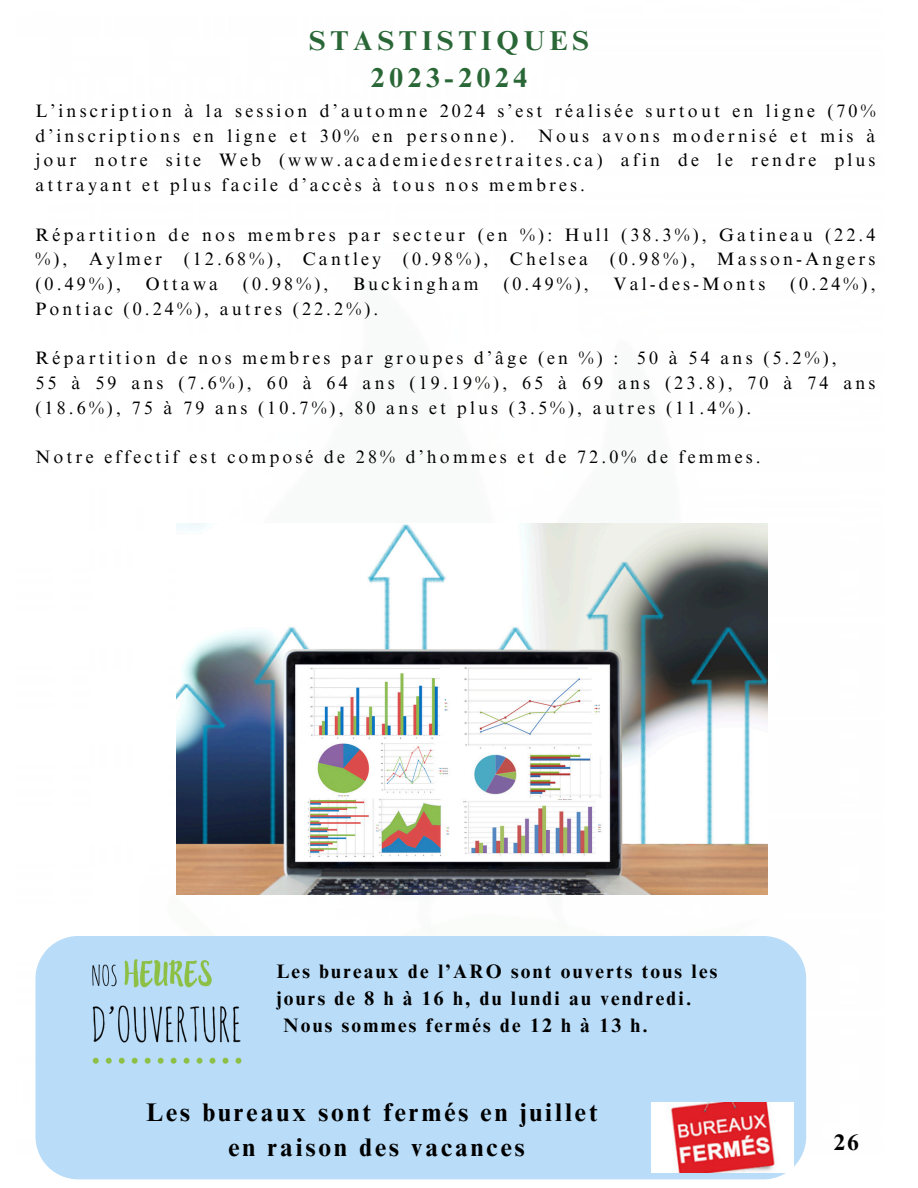
<style>
.page{position:relative;width:918px;height:1188px;background:#fff}
.page>*{position:absolute;margin:0;border:0;box-sizing:border-box;transform-origin:0 0}
.t1{font:700 27.3px/37.2px "Times NRMT Pro";letter-spacing:.175em;color:#2a6737;text-align:center}
.t2{font:700 25.5px/34.8px "Times NRMT Pro";letter-spacing:.115em;color:#000;text-align:center}
.t3{font:700 22.5px "Times NRMT Pro";color:#000}
.t4{font:700 19.5px "Times NRMT Pro";letter-spacing:.115em;color:#000}
.t5{font:18px/24.8px "Times NRMT Pro";letter-spacing:.175em;color:#000}
</style>
<div class="page">
<img style="left:177px;top:523px;width:590px;height:371px">
<div style="left:35px;top:936px;width:771px;height:243px;background:#b9dcf8"></div>
<img style="left:652px;top:1102px;width:142px;height:71px">
<img style="left:92px;top:956px;width:149px;height:118px">
<p class="t1" style="left:309px;top:26px;width:281px">STASTISTIQUES<br>2023-2024</p>
<p class="t5" style="left:35px;top:100px;width:842px">L’inscription à la session d’automne 2024 s’est réalisée surtout en ligne (70% d’inscriptions en ligne et 30% en personne).</p>
<p class="t5" style="left:35px;top:125px;width:842px;text-align:justify;text-indent:503px">Nous avons modernisé et mis à jour notre site Web (www.academiedesretraites.ca) afin de le rendre plus attrayant et plus facile d’accès à tous nos membres.</p>
<p class="t5" style="left:35px;top:224px;width:842px;text-align:justify">Répartition de nos membres par secteur (en %): Hull (38.3%), Gatineau (22.4 %), Aylmer (12.68%), Cantley (0.98%), Chelsea (0.98%), Masson-Angers (0.49%),</p>
<p class="t5" style="left:146px;top:274px;width:74px">Ottawa</p>
<p class="t5" style="left:243px;top:274px;width:87px">(0.98%),</p>
<p class="t5" style="left:353px;top:274px;width:127px">Buckingham</p>
<p class="t5" style="left:503px;top:274px;width:87px">(0.49%),</p>
<p class="t5" style="left:614px;top:274px;width:153px">Val-des-Monts</p>
<p class="t5" style="left:790px;top:274px;width:87px">(0.24%),</p>
<p class="t5" style="left:35px;top:298px;width:344px">Pontiac (0.24%), autres (22.2%).</p>
<p class="t5" style="left:35px;top:348px;width:803px">Répartition de nos membres par groupes d’âge (en %) : 50 à 54 ans (5.2%),</p>
<p class="t5" style="left:35px;top:373px;width:842px">55 à 59 ans (7.6%), 60 à 64 ans (19.19%), 65 à 69 ans (23.8), 70 à 74 ans (18.6%), 75 à 79 ans (10.7%), 80 ans et plus (3.5%), autres (11.4%).</p>
<p class="t5" style="left:35px;top:447px;width:727px">Notre effectif est composé de 28% d’hommes et de 72.0% de femmes.</p>
<h2 class="t4" style="left:276px;top:964px;width:443px">Les bureaux de l’ARO sont ouverts tous les</h2>
<h2 class="t4" style="left:276px;top:991px;width:417px">jours de 8 h à 16 h, du lundi au vendredi.</h2>
<h2 class="t4" style="left:283px;top:1018px;width:366px">Nous sommes fermés de 12 h à 13 h.</h2>
<p class="t2" style="left:146px;top:1098px;width:453px">Les bureaux sont fermés en juillet en raison des vacances</p>
<h3 class="t3" style="left:834px;top:1134px;width:27px">26</h3>
</div>
